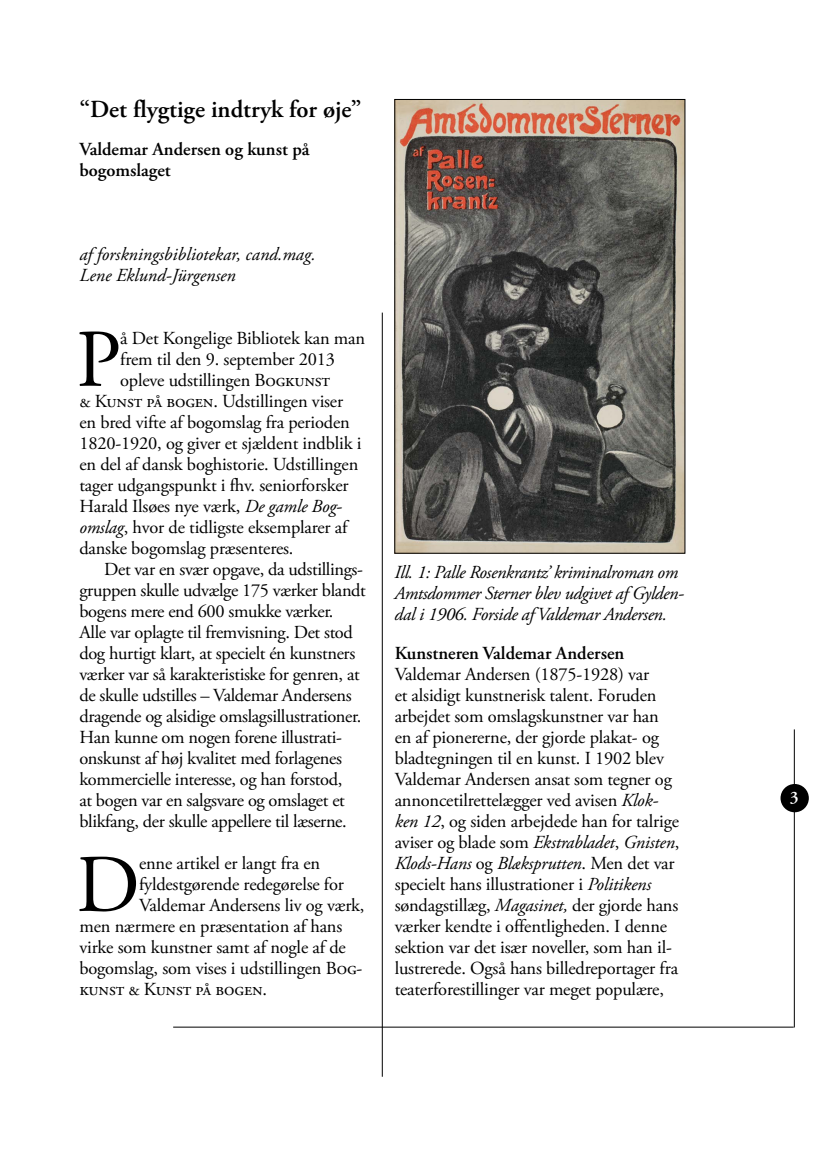
<style>
.page{position:relative;width:834px;height:1176px;background:#fff}
.page>*{position:absolute;margin:0;border:0;box-sizing:border-box;transform-origin:0 0}
.t1{font:81.73px "Adobe Garamond Pro";color:#000}
.t2{font:600 24.5px "Adobe Garamond Pro";color:#000}
.t3{font:18.38px/21px "Adobe Garamond Pro";letter-spacing:-.01em;color:#000}
.t4{font:italic 18.38px/21px "Adobe Garamond Pro";letter-spacing:-.02em;color:#000}
.t5{font:600 18.38px/21px "Adobe Garamond Pro";color:#000}
.t6{font:italic 18.38px/21px "Adobe Garamond Pro";color:#000}
.t7{font:600 17.5px "Adobe Garamond Pro";color:#fff}
.s1{font-style:italic}
</style>
<div class="page">
<hr style="left:173px;top:1027px;width:620px;height:1px;background:#000">
<hr style="left:793px;top:729px;width:1px;height:298px;background:#000">
<hr style="left:382px;top:313px;width:1px;height:763px;background:#000">
<div style="left:780px;top:784px;width:28px;height:28px;background:#000;border-radius:50%"></div>
<img style="left:396px;top:101px;width:287px;height:450px">
<div style="left:394px;top:99px;width:291px;height:454px;border:1px solid #000"></div>
<h2 class="t2" style="left:79px;top:95px;width:283px">“Det flygtige indtryk for øje”</h2>
<p class="t5" style="left:79px;top:138px;width:232px">Valdemar Andersen og kunst på bogomslaget</p>
<p class="t6" style="left:79px;top:244px;width:238px">af forskningsbibliotekar, cand.mag.<br>Lene Eklund-Jürgensen</p>
<h1 class="t1" style="left:76px;top:311px;width:46px">P</h1>
<p class="t3" style="left:120px;top:328px;width:246px">å Det Kongelige Bibliotek kan man</p>
<p class="t3" style="left:120px;top:349px;width:216px">frem til den 9. september 2013</p>
<p class="t3" style="left:120px;top:370px;width:211px">opleve udstillingen Bogkunst</p>
<p class="t3" style="left:79px;top:391px;width:265px">&amp; Kunst på bogen. Udstillingen viser</p>
<p class="t3" style="left:79px;top:412px;width:272px">en bred vifte af bogomslag fra perioden</p>
<p class="t3" style="left:79px;top:433px;width:283px">1820-1920, og giver et sjældent indblik i</p>
<p class="t3" style="left:79px;top:454px;width:280px">en del af dansk boghistorie. Udstillingen</p>
<p class="t3" style="left:79px;top:475px;width:271px">tager udgangspunkt i fhv. seniorforsker</p>
<p class="t3" style="left:79px;top:496px;width:264px">Harald Ilsøes nye værk, <span class="s1">De gamle Bog-</span></p>
<p class="t3" style="left:79px;top:517px;width:269px"><span class="s1">omslag</span>, hvor de tidligste eksemplarer af</p>
<p class="t3" style="left:79px;top:538px;width:215px">danske bogomslag præsenteres.</p>
<p class="t3" style="left:104px;top:559px;width:260px">Det var en svær opgave, da udstillings-</p>
<p class="t3" style="left:79px;top:580px;width:288px">gruppen skulle udvælge 175 værker blandt</p>
<p class="t3" style="left:79px;top:601px;width:255px">bogens mere end 600 smukke værker.</p>
<p class="t3" style="left:79px;top:622px;width:275px">Alle var oplagte til fremvisning. Det stod</p>
<p class="t3" style="left:79px;top:643px;width:277px">dog hurtigt klart, at specielt én kunstners</p>
<p class="t3" style="left:79px;top:664px;width:282px">værker var så karakteristiske for genren, at</p>
<p class="t3" style="left:79px;top:685px;width:274px">de skulle udstilles – Valdemar Andersens</p>
<p class="t3" style="left:79px;top:706px;width:283px">dragende og alsidige omslagsillustrationer.</p>
<p class="t3" style="left:79px;top:727px;width:264px">Han kunne om nogen forene illustrati-</p>
<p class="t3" style="left:79px;top:748px;width:264px">onskunst af høj kvalitet med forlagenes</p>
<p class="t3" style="left:79px;top:769px;width:264px">kommercielle interesse, og han forstod,</p>
<p class="t3" style="left:79px;top:790px;width:267px">at bogen var en salgsvare og omslaget et</p>
<p class="t3" style="left:79px;top:811px;width:269px">blikfang, der skulle appellere til læserne.</p>
<h1 class="t1" style="left:76px;top:836px;width:65px">D</h1>
<p class="t3" style="left:139px;top:853px;width:183px">enne artikel er langt fra en</p>
<p class="t3" style="left:139px;top:874px;width:206px">fyldestgørende redegørelse for</p>
<p class="t3" style="left:139px;top:895px;width:227px">Valdemar Andersens liv og værk,</p>
<p class="t3" style="left:79px;top:916px;width:264px">men nærmere en præsentation af hans</p>
<p class="t3" style="left:79px;top:937px;width:268px">virke som kunstner samt af nogle af de</p>
<p class="t3" style="left:79px;top:958px;width:284px">bogomslag, som vises i udstillingen Bog-</p>
<p class="t3" style="left:79px;top:979px;width:189px">kunst &amp; Kunst på bogen.</p>
<p class="t4" style="left:394px;top:562px;width:291px">Ill. 1: Palle Rosenkrantz’ kriminalroman om<br>Amtsdommer Sterner blev udgivet af Gylden&shy;dal i 1906. Forside af Valdemar Andersen.</p>
<p class="t5" style="left:394px;top:643px;width:231px">Kunstneren Valdemar Andersen</p>
<p class="t3" style="left:394px;top:664px;width:286px">Valdemar Andersen (1875-1928) var<br>et alsidigt kunstnerisk talent. Foruden arbejdet som omslagskunstner var han en af pionererne, der gjorde plakat- og bladtegningen til en kunst. I 1902 blev Valdemar Andersen ansat som tegner og annoncetilrettelægger ved avisen <span class="s1">Klok&shy;ken 12</span>, og siden arbejdede han for talrige aviser og blade som <span class="s1">Ekstrabladet</span>, <span class="s1">Gnisten</span>, <span class="s1">Klods-Hans</span> og <span class="s1">Blæksprutten</span>. Men det var specielt hans illustrationer i <span class="s1">Politikens </span>søndagstillæg, <span class="s1">Magasinet,</span> der gjorde hans værker kendte i offentligheden. I denne sektion var det især noveller, som han il&shy;lustrerede. Også hans billedreportager fra teaterforestillinger var meget populære,</p>
<p class="t7" style="left:789px;top:787px;width:10px">3</p>
</div>
